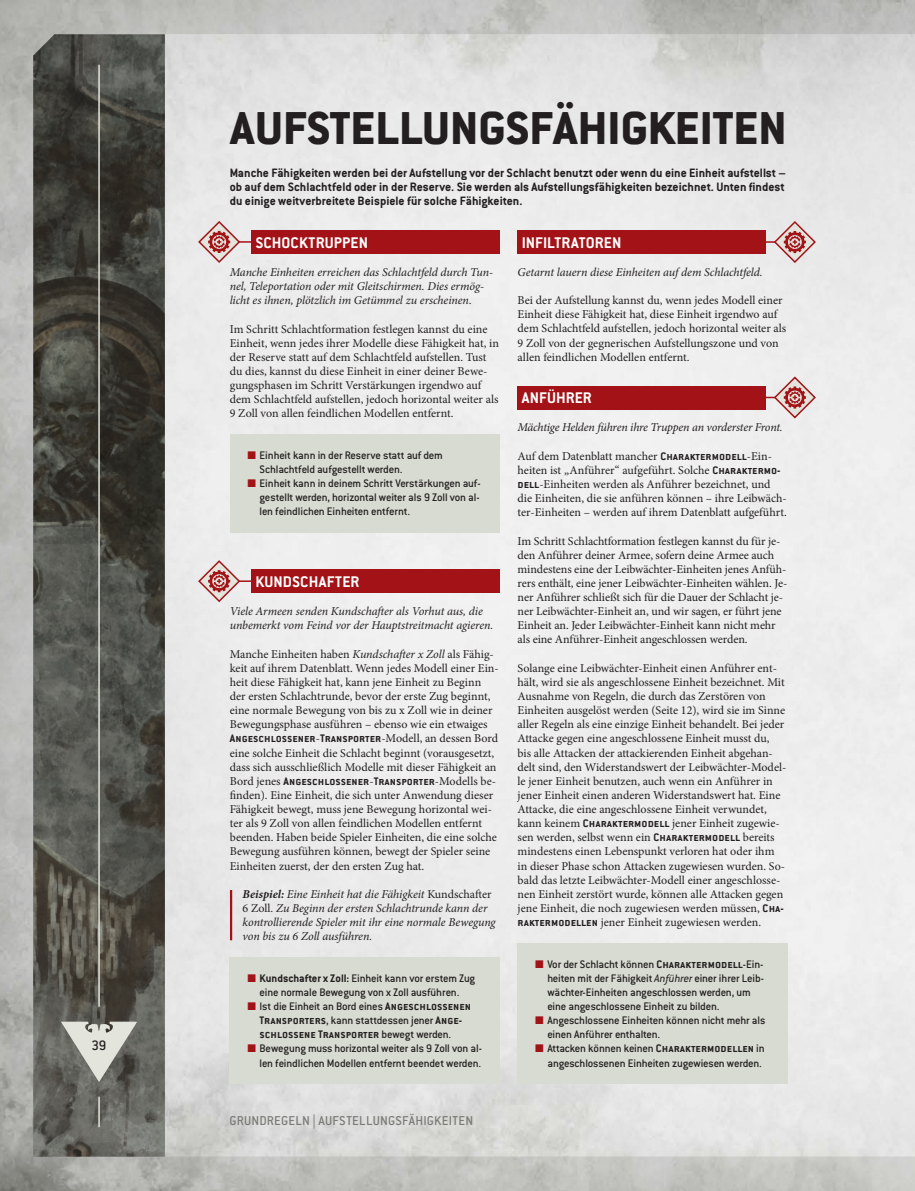
<style>
.page{position:relative;width:915px;height:1191px;background:#fff}
.page>*{position:absolute;margin:0;border:0;box-sizing:border-box;transform-origin:0 0}
.R1_2_Rules_Header_2{font:800 50.7px "Conduit ITC Std";color:#231f20}
.R1_9a_Rules__Ability{font:700 16.95px "Conduit ITC Std";letter-spacing:.015em;color:#fff}
.R1_9b_Rules__Ability{font:700 16.95px "Conduit ITC Std";letter-spacing:.005em;color:#fff}
.t1{font:500 15px "Conduit ITC Std";color:#231f20}
.R1_8_Rules_Tag__core{font:500 14.1px "Conduit ITC Std";letter-spacing:.01em;color:#7b7c78}
.R2_1_Rules_Intro_Par{font:700 13.35px/14.1px "Conduit ITC Std";color:#231f20;text-align:justify}
.R2_2_Rules_Body_Copy{font:12px/14.1px "Minion Pro";color:#231f20}
.t2{font:500 12px/14.1px "Conduit ITC Std";letter-spacing:-.015em;color:#231f20}
.R2_2_Rules_Body_Copy-2{font:italic 12px/14.1px "Minion Pro";letter-spacing:-.01em;color:#231f20}
.R2_3_Rules__Example{font:italic 12px/14.1px "Minion Pro";letter-spacing:-.005em;color:#231f20}
.s1{font-family:"Arial";font-weight:400;font-size:16.5px;color:#a21217}
.s2{font-style:italic}
.s3{font-family:"Conduit ITC Std";font-weight:700}
.s4{font-weight:700}
.s5{font-style:normal}
.s6{font-weight:400;font-style:italic}
</style>
<div class="page">
<img style="left:0;top:0;width:914px;height:1191px">
<img style="left:165px;top:34px;width:749px;height:1122px">
<img style="left:33px;top:34px;width:132px;height:1122px">
<svg style="left:61px;top:1021px;width:76px;height:60px;background:#9e9f98"></svg>
<hr style="left:98px;top:65px;width:2px;height:941px;background:#e3e4dc">
<hr style="left:98px;top:1096px;width:2px;height:31px;background:#e3e4dc">
<div style="left:251px;top:231px;width:248px;height:23px;background:#a21217"></div>
<div style="left:251px;top:570px;width:248px;height:23px;background:#a21217"></div>
<hr style="left:230px;top:890px;width:2px;height:50px;background:#a21217">
<div style="left:230px;top:434px;width:269px;height:98px;background:#d8dbd1"></div>
<div style="left:230px;top:957px;width:270px;height:126px;background:#d8dbd1"></div>
<div style="left:517px;top:231px;width:248px;height:23px;background:#a21217"></div>
<div style="left:517px;top:386px;width:248px;height:23px;background:#a21217"></div>
<div style="left:517px;top:943px;width:270px;height:140px;background:#d8dbd1"></div>
<hr style="left:219px;top:241px;width:36px;height:2px;background:#a21217">
<svg style="left:197px;top:220px;width:44px;height:44px;background:#d8b9b8"></svg>
<hr style="left:219px;top:580px;width:36px;height:2px;background:#a21217">
<svg style="left:197px;top:559px;width:44px;height:44px;background:#d9bab9"></svg>
<hr style="left:758px;top:241px;width:37px;height:2px;background:#a21217">
<svg style="left:772px;top:220px;width:44px;height:44px;background:#d7b8b7"></svg>
<hr style="left:758px;top:397px;width:37px;height:1px;background:#a21217">
<svg style="left:772px;top:375px;width:44px;height:44px;background:#dabbba"></svg>
<p class="t1" style="left:92px;top:1036px;width:16px">39</p>
<p class="R1_2_Rules_Header_2" style="left:230px;top:98px;width:558px">AUFSTELLUNGSFÄHIGKEITEN</p>
<p class="R2_1_Rules_Intro_Par" style="left:230px;top:165px;width:557px">Manche Fähigkeiten werden bei der Aufstellung vor der Schlacht benutzt oder wenn du eine Einheit aufstellst – ob auf dem Schlachtfeld oder in der Reserve. Sie werden als Aufstellungsfähigkeiten bezeichnet. Unten findest du einige weitverbreitete Beispiele für solche Fähigkeiten.</p>
<p class="R1_9a_Rules__Ability" style="left:255px;top:232px;width:114px">SCHOCKTRUPPEN</p>
<p class="R2_2_Rules_Body_Copy-2" style="left:230px;top:265px;width:265px">Manche Einheiten erreichen das Schlachtfeld durch Tun&shy;nel, Teleportation oder mit Gleitschirmen. Dies ermög&shy;licht es ihnen, plötzlich im Getümmel zu erscheinen.</p>
<p class="R2_2_Rules_Body_Copy" style="left:230px;top:322px;width:270px">Im Schritt Schlachtformation festlegen kannst du eine Einheit, wenn jedes ihrer Modelle diese Fähigkeit hat, in der Reserve statt auf dem Schlachtfeld aufstellen. Tust du dies, kannst du diese Einheit in einer deiner Bewe&shy;gungsphasen im Schritt Verstärkungen irgendwo auf dem Schlachtfeld aufstellen, jedoch horizontal weiter als 9 Zoll von allen feindlichen Modellen entfernt.</p>
<p class="t2" style="left:259px;top:448px;width:185px;text-indent:-13px"><span class="s1">■</span> Einheit kann in der Reserve statt auf dem<br>Schlachtfeld aufgestellt werden.</p>
<p class="t2" style="left:259px;top:476px;width:222px;text-align:justify;text-indent:-13px"><span class="s1">■</span> Einheit kann in deinem Schritt Verstärkungen auf&shy;gestellt werden, horizontal weiter als 9 Zoll von al&shy;len feindlichen Einheiten entfernt.</p>
<p class="R1_9a_Rules__Ability" style="left:255px;top:571px;width:106px">KUNDSCHAFTER</p>
<p class="R2_2_Rules_Body_Copy-2" style="left:230px;top:604px;width:265px">Viele Armeen senden Kundschafter als Vorhut aus, die unbemerkt vom Feind vor der Hauptstreitmacht agieren.</p>
<p class="R2_2_Rules_Body_Copy" style="left:230px;top:647px;width:270px">Manche Einheiten haben <span class="s2">Kundschafter x Zoll</span> als Fähig&shy;keit auf ihrem Datenblatt. Wenn jedes Modell einer Ein&shy;heit diese Fähigkeit hat, kann jene Einheit zu Beginn der ersten Schlachtrunde, bevor der erste Zug beginnt, eine normale Bewegung von bis zu x Zoll wie in deiner Bewegungsphase ausführen – ebenso wie ein etwaiges <span class="s3">Angeschlossener</span>-<span class="s3">Transporter</span>-Modell, an dessen Bord eine solche Einheit die Schlacht beginnt (vorausgesetzt, dass sich ausschließlich Modelle mit dieser Fähigkeit an Bord jenes <span class="s3">Angeschlossener</span>-<span class="s3">Transporter</span>-Modells be&shy;finden). Eine Einheit, die sich unter Anwendung dieser Fähigkeit bewegt, muss jene Bewegung horizontal wei&shy;ter als 9 Zoll von allen feindlichen Modellen entfernt beenden. Haben beide Spieler Einheiten, die eine solche Bewegung ausführen können, bewegt der Spieler seine Einheiten zuerst, der den ersten Zug hat.</p>
<p class="R2_3_Rules__Example" style="left:242px;top:887px;width:254px"><span class="s4">Beispiel:</span> Eine Einheit hat die Fähigkeit <span class="s5">Kundschafter 6 Zoll</span>. Zu Beginn der ersten Schlachtrunde kann der kontrollierende Spieler mit ihr eine normale Bewegung von bis zu 6 Zoll ausführen.</p>
<p class="t2" style="left:247px;top:970px;width:230px;text-align:center"><span class="s1">■</span> <span class="s4">Kundschafter x Zoll:</span> Einheit kann vor erstem Zug eine normale Bewegung von x Zoll ausführen.</p>
<p class="t2" style="left:247px;top:999px;width:226px;text-align:center"><span class="s1">■</span> Ist die Einheit an Bord eines <span class="s4">Angeschlossenen<br>Transporters</span>, kann stattdessen jener <span class="s4">Ange&shy;schlossene Transporter</span> bewegt werden.</p>
<p class="t2" style="left:247px;top:1041px;width:236px;text-align:right"><span class="s1">■</span> Bewegung muss horizontal weiter als 9 Zoll von al&shy;len feindlichen Modellen entfernt beendet werden.</p>
<p class="R1_8_Rules_Tag__core" style="left:229px;top:1112px;width:245px">GRUNDREGELN | AUFSTELLUNGSFÄHIGKEITEN</p>
<p class="R1_9b_Rules__Ability" style="left:521px;top:232px;width:101px">INFILTRATOREN</p>
<p class="R2_2_Rules_Body_Copy-2" style="left:517px;top:265px;width:246px">Getarnt lauern diese Einheiten auf dem Schlachtfeld.</p>
<p class="R2_2_Rules_Body_Copy" style="left:517px;top:293px;width:270px">Bei der Aufstellung kannst du, wenn jedes Modell einer Einheit diese Fähigkeit hat, diese Einheit irgendwo auf dem Schlachtfeld aufstellen, jedoch horizontal weiter als 9 Zoll von der gegnerischen Aufstellungszone und von allen feindlichen Modellen entfernt.</p>
<p class="R1_9b_Rules__Ability" style="left:521px;top:387px;width:72px">ANFÜHRER</p>
<p class="R2_2_Rules_Body_Copy-2" style="left:517px;top:420px;width:266px">Mächtige Helden führen ihre Truppen an vorderster Front.</p>
<p class="R2_2_Rules_Body_Copy" style="left:517px;top:449px;width:270px">Auf dem Datenblatt mancher <span class="s3">Charaktermodell</span>-Ein&shy;heiten ist „Anführer“ aufgeführt. Solche <span class="s3">Charaktermo&shy;dell</span>-Einheiten werden als Anführer bezeichnet, und die Einheiten, die sie anführen können – ihre Leibwäch&shy;ter-Einheiten – werden auf ihrem Datenblatt aufgeführt.</p>
<p class="R2_2_Rules_Body_Copy" style="left:517px;top:533px;width:271px">Im Schritt Schlachtformation festlegen kannst du für je&shy;den Anführer deiner Armee, sofern deine Armee auch mindestens eine der Leibwächter-Einheiten jenes Anfüh&shy;rers enthält, eine jener Leibwächter-Einheiten wählen. Je&shy;ner Anführer schließt sich für die Dauer der Schlacht je&shy;ner Leibwächter-Einheit an, und wir sagen, er führt jene Einheit an. Jeder Leibwächter-Einheit kann nicht mehr als eine Anführer-Einheit angeschlossen werden.</p>
<p class="R2_2_Rules_Body_Copy" style="left:517px;top:661px;width:270px">Solange eine Leibwächter-Einheit einen Anführer ent&shy;hält, wird sie als angeschlossene Einheit bezeichnet. Mit Ausnahme von Regeln, die durch das Zerstören von Einheiten ausgelöst werden (Seite 12), wird sie im Sinne aller Regeln als eine einzige Einheit behandelt. Bei jeder Attacke gegen eine angeschlossene Einheit musst du,<br>bis alle Attacken der attackierenden Einheit abgehan&shy;delt sind, den Widerstandswert der Leibwächter-Model&shy;le jener Einheit benutzen, auch wenn ein Anführer in jener Einheit einen anderen Widerstandswert hat. Eine Attacke, die eine angeschlossene Einheit verwundet, kann keinem <span class="s3">Charaktermodell</span> jener Einheit zugewie&shy;sen werden, selbst wenn ein <span class="s3">Charaktermodell</span> bereits mindestens einen Lebenspunkt verloren hat oder ihm in dieser Phase schon Attacken zugewiesen wurden. So&shy;bald das letzte Leibwächter-Modell einer angeschlosse&shy;nen Einheit zerstört wurde, können alle Attacken gegen jene Einheit, die noch zugewiesen werden müssen, <span class="s3">Cha&shy;raktermodellen</span> jener Einheit zugewiesen werden.</p>
<p class="t2" style="left:547px;top:956px;width:218px;text-indent:-13px"><span class="s1">■</span> Vor der Schlacht können <span class="s4">Charaktermodell</span>-Ein&shy;heiten mit der Fähigkeit <span class="s6">Anführer</span> einer ihrer Leib&shy;wächter-Einheiten angeschlossen werden, um eine angeschlossene Einheit zu bilden.</p>
<p class="t2" style="left:547px;top:1013px;width:220px;text-indent:-13px"><span class="s1">■</span> Angeschlossene Einheiten können nicht mehr als einen Anführer enthalten.</p>
<p class="t2" style="left:534px;top:1041px;width:231px;text-align:right"><span class="s1">■</span> Attacken können keinen <span class="s4">Charaktermodellen</span> in angeschlossenen Einheiten zugewiesen werden.</p>
</div>
